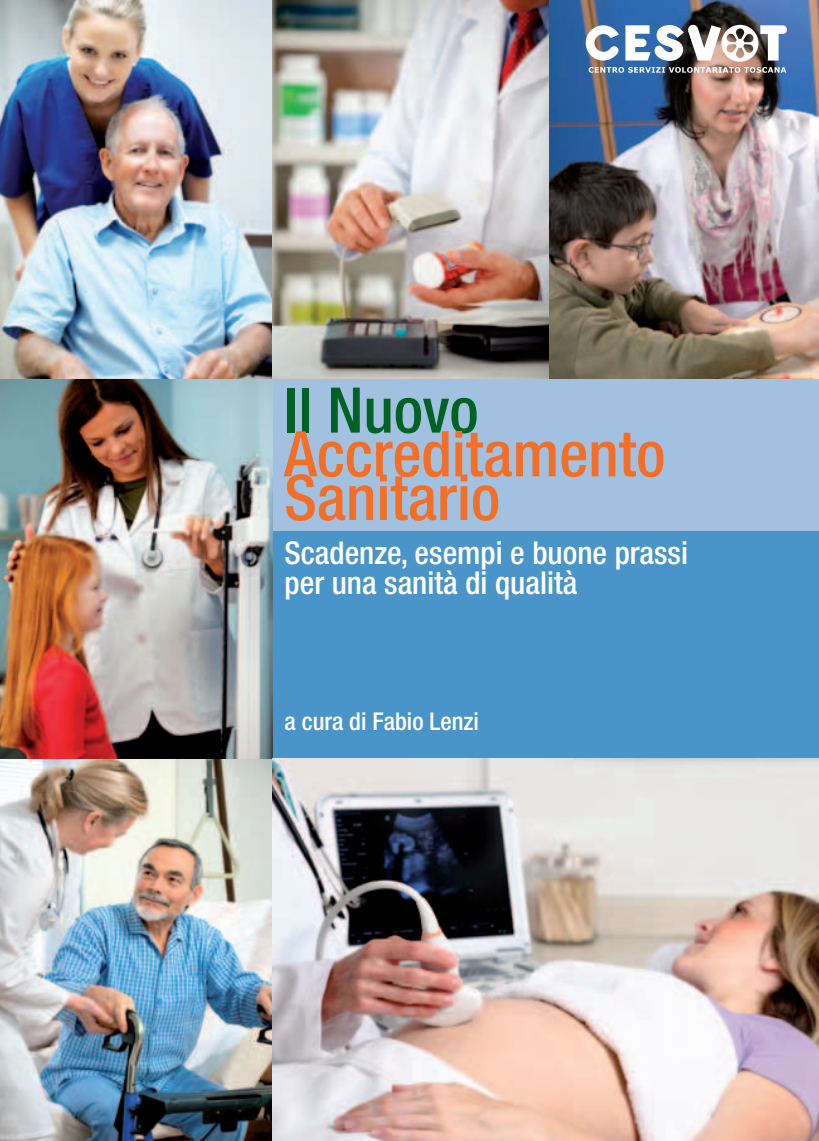
<style>
.page{position:relative;width:819px;height:1141px;background:#fff}
.page>*{position:absolute;margin:0;border:0;box-sizing:border-box;transform-origin:0 0}
.t1{font:500 condensed 63px "Helvetica Neue";color:#f36e27}
.t2{font:500 condensed 63px "Helvetica Neue";color:#006224}
.t3{font:500 condensed 31.5px/29.8px "Helvetica Neue";color:#fff}
.t4{font:500 condensed 24.5px "Helvetica Neue";color:#fff}
</style>
<div class="page">
<img style="left:0;top:0;width:273px;height:1141px">
<img style="left:272px;top:0;width:277px;height:379px">
<img style="left:550px;top:0;width:269px;height:379px">
<svg style="left:0;top:531px;width:819px;height:230px;background:#6b90af"></svg>
<svg style="left:0;top:379px;width:819px;height:152px;background:#9ab0c5"></svg>
<img style="left:585px;top:25px;width:202px;height:48px">
<img style="left:273px;top:759px;width:546px;height:382px">
<h1 class="t2" style="left:284px;top:373px;width:196px">Il Nuovo</h1>
<h1 class="t1" style="left:284px;top:416px;width:383px">Accreditamento</h1>
<h1 class="t1" style="left:284px;top:460px;width:217px">Sanitario</h1>
<p class="t3" style="left:284px;top:538px;width:405px">Scadenze, esempi e buone prassi per una sanità di qualità</p>
<p class="t4" style="left:284px;top:707px;width:196px">a cura di Fabio Lenzi</p>
</div>
